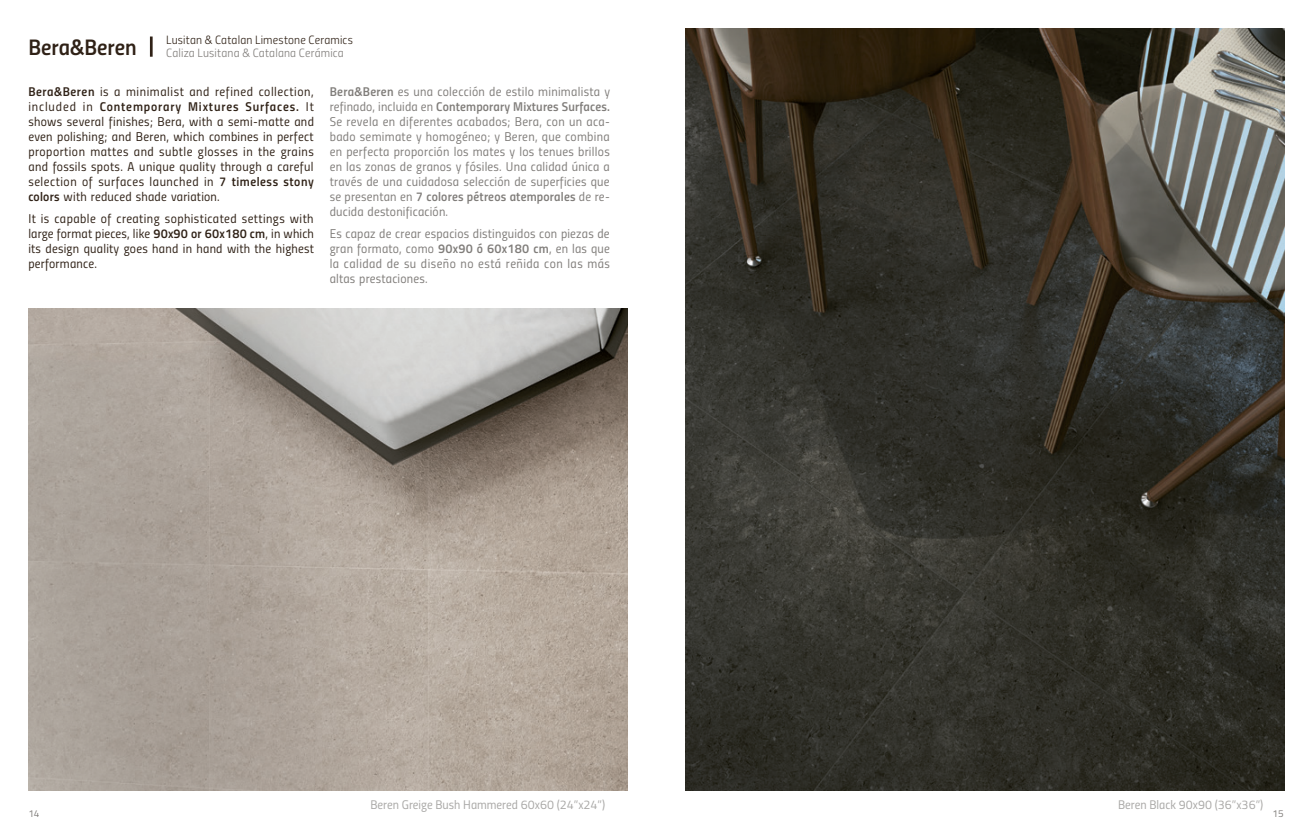
<style>
.page{position:relative;width:1312px;height:833px;background:#fff}
.page>*{position:absolute;margin:0;border:0;box-sizing:border-box;transform-origin:0 0}
.t1{font:22.5px "Titillium Semibold Upright";color:#2f2116}
.t2{font:12.75px/15px "Titillium Regular Upright";letter-spacing:.02em;color:#807d7a;text-align:justify}
.t3{font:12.75px/15px "Titillium Regular Upright";letter-spacing:.02em;color:#2f2116;text-align:justify}
.t4{font:12.75px "Titillium Semibold Upright";letter-spacing:.01em;color:#807d7a}
.t5{font:12.75px "Titillium Regular Upright";letter-spacing:.045em;color:#2f2116}
.t6{font:12.75px "Titillium Semibold Upright";letter-spacing:.065em;color:#2f2116}
.t7{font:12.5px "Titillium Regular Upright";color:#a9a8a6}
.t8{font:12px "Titillium Light Upright";letter-spacing:.015em;color:#2f2116}
.t9{font:12px "Titillium Light Upright";letter-spacing:.015em;color:#807d7a}
.t10{font:10px "Titillium Regular Upright";color:#807d7a}
.s1{font-family:"Titillium Semibold Upright"}
.s2{font-family:"Titillium Regular Upright"}
</style>
<div class="page">
<img style="left:685px;top:28px;width:599px;height:762px">
<img style="left:28px;top:308px;width:599px;height:482px">
<hr style="left:150px;top:37px;width:3px;height:20px;background:#2f2116">
<h1 class="t1" style="left:28px;top:29px;width:110px">Bera&amp;Beren</h1>
<p class="t8" style="left:166px;top:31px;width:188px">Lusitan &amp; Catalan Limestone Ceramics</p>
<p class="t9" style="left:166px;top:44px;width:179px">Caliza Lusitana &amp; Catalana Cerámica</p>
<p class="t5" style="left:28px;top:82px;width:287px"><span class="s1">Bera&amp;Beren</span> is a minimalist and refined collection,</p>
<p class="t6" style="left:28px;top:97px;width:287px"><span class="s2">included in</span> Contemporary Mixtures Surfaces. <span class="s2">It</span></p>
<p class="t3" style="left:28px;top:113px;width:287px">shows several finishes; Bera, with a semi-matte and even polishing; and Beren, which combines in perfect proportion mattes and subtle glosses in the grains and fossils spots. A unique quality through a careful selection of surfaces launched in <span class="s1">7 timeless stony colors</span> with reduced shade variation.</p>
<p class="t3" style="left:28px;top:210px;width:287px">It is capable of creating sophisticated settings with large format pieces, like <span class="s1">90x90 or 60x180 cm</span>, in which its design quality goes hand in hand with the highest performance.</p>
<p class="t2" style="left:330px;top:83px;width:282px"><span class="s1">Bera&amp;Beren</span> es una colección de estilo minimalista y</p>
<p class="t4" style="left:330px;top:97px;width:281px"><span class="s2">refinado, incluida en</span> Contemporary Mixtures Surfaces.</p>
<p class="t2" style="left:330px;top:113px;width:281px">Se revela en diferentes acabados; Bera, con un aca&shy;bado semimate y homogéneo; y Beren, que combina en perfecta proporción los mates y los tenues brillos en las zonas de granos y fósiles. Una calidad única a través de una cuidadosa selección de superficies que</p>
<p class="t4" style="left:330px;top:187px;width:281px"><span class="s2">se presentan en</span> 7 colores pétreos atemporales <span class="s2">de re-</span></p>
<p class="t2" style="left:330px;top:200px;width:281px;line-height:22.1px">ducida destonificación.<br>Es capaz de crear espacios distinguidos con piezas de</p>
<p class="t2" style="left:330px;top:240px;width:282px">gran formato, como <span class="s1">90x90 ó 60x180 cm</span>, en las que la calidad de su diseño no está reñida con las más altas prestaciones.</p>
<p class="t7" style="left:370px;top:795px;width:236px">Beren Greige Bush Hammered 60x60 (24”x24”)</p>
<p class="t7" style="left:1117px;top:795px;width:147px">Beren Black 90x90 (36”x36”)</p>
<p class="t10" style="left:28px;top:805px;width:13px">14</p>
<p class="t10" style="left:1271px;top:805px;width:13px">15</p>
</div>
